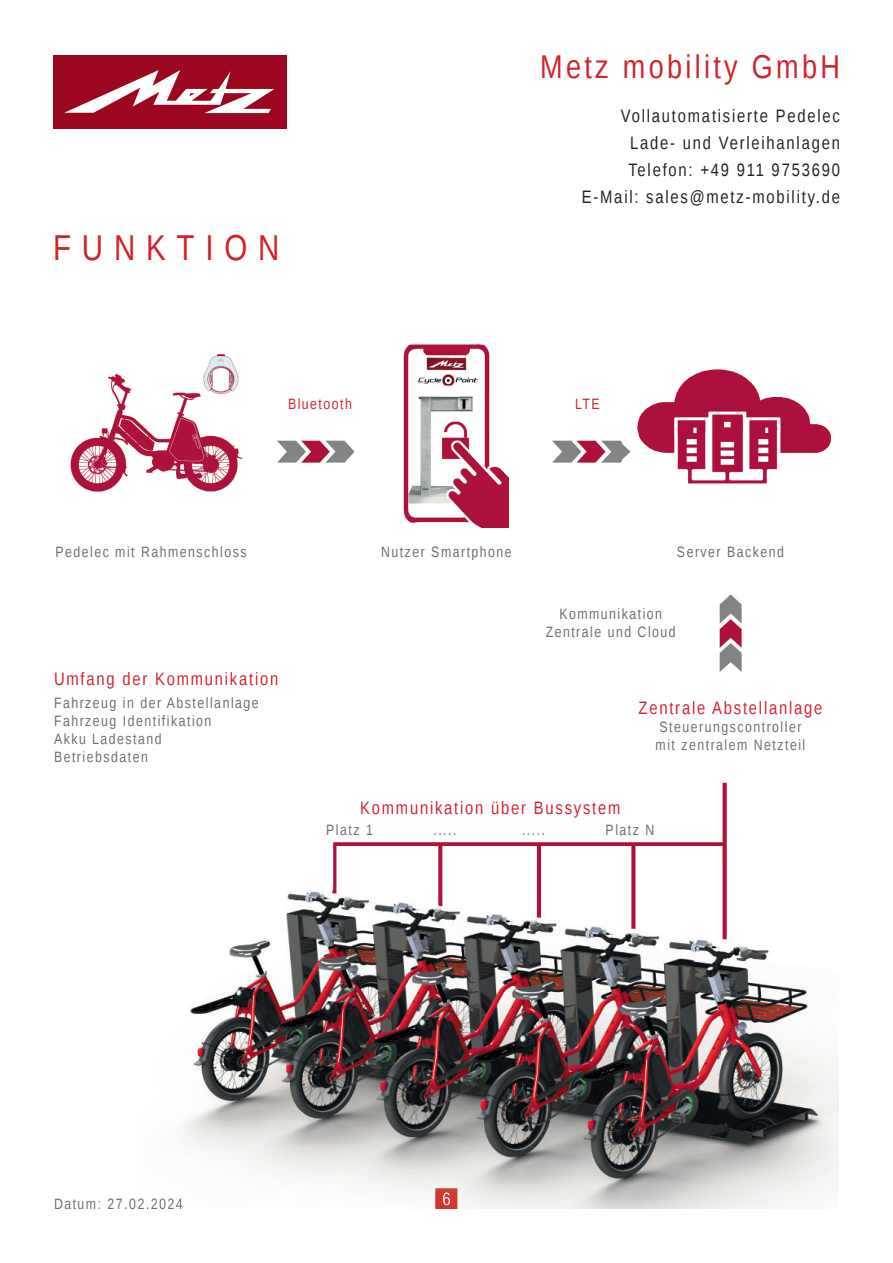
<style>
.page{position:relative;width:893px;height:1263px;background:#fff}
.page>*{position:absolute;margin:0;border:0;box-sizing:border-box;transform-origin:0 0}
.t1{font:36px "Liberation Sans Narrow";letter-spacing:.3em;color:#d1232a}
.t2{font:33px "Liberation Sans Narrow";letter-spacing:.1em;color:#d1232a}
.t3{font:18px/27px "Liberation Sans Narrow";letter-spacing:.1em;color:#231f20;text-align:right}
.t4{font:18px "Liberation Sans Narrow";letter-spacing:.1em;color:#d1232a}
.t5{font:15px/18px "Liberation Sans Narrow";letter-spacing:.1em;color:#6c6d70}
.t6{font:15px "Liberation Sans Narrow";letter-spacing:.1em;color:#d1232a}
</style>
<div class="page">
<div style="left:53px;top:55px;width:233px;height:74px;background:#9d061f"></div>
<svg style="left:64px;top:70px;width:210px;height:43px"></svg>
<img style="left:177px;top:782px;width:662px;height:427px">
<img style="left:436px;top:1188px;width:21px;height:21px">
<svg style="left:443px;top:1192px;width:7px;height:13px"></svg>
<img style="left:138px;top:1198px;width:44px;height:11px">
<img style="left:70px;top:373px;width:173px;height:119px">
<img style="left:629px;top:369px;width:202px;height:115px">
<img style="left:403px;top:344px;width:106px;height:184px">
<img style="left:185px;top:354px;width:58px;height:56px">
<img style="left:552px;top:440px;width:77px;height:23px">
<img style="left:277px;top:440px;width:76px;height:23px">
<img style="left:719px;top:596px;width:23px;height:76px">
<h1 class="t1" style="left:53px;top:227px;width:228px">FUNKTION</h1>
<h2 class="t2" style="left:540px;top:48px;width:301px">Metz mobility GmbH</h2>
<p class="t3" style="left:582px;top:103px;width:260px">Vollautomatisierte Pedelec<br>Lade- und Verleihanlagen<br>Telefon: +49 911 9753690<br>E-Mail: sales@metz-mobility.de</p>
<p class="t6" style="left:288px;top:395px;width:65px">Bluetooth</p>
<p class="t6" style="left:575px;top:395px;width:26px">LTE</p>
<p class="t5" style="left:55px;top:543px;width:193px">Pedelec mit Rahmenschloss</p>
<p class="t5" style="left:381px;top:543px;width:132px">Nutzer Smartphone</p>
<p class="t5" style="left:677px;top:543px;width:109px">Server Backend</p>
<p class="t4" style="left:54px;top:668px;width:226px">Umfang der Kommunikation</p>
<p class="t5" style="left:54px;top:695px;width:206px">Fahrzeug in der Abstellanlage<br>Fahrzeug Identifikation<br>Akku Ladestand<br>Betriebsdaten</p>
<p class="t5" style="left:546px;top:606px;width:132px;text-align:center">Kommunikation<br>Zentrale und Cloud</p>
<p class="t4" style="left:638px;top:698px;width:185px">Zentrale Abstellanlage</p>
<p class="t5" style="left:656px;top:719px;width:151px">Steuerungscontroller mit zentralem Netzteil</p>
<p class="t4" style="left:360px;top:797px;width:262px">Kommunikation über Bussystem</p>
<p class="t5" style="left:326px;top:822px;width:48px">Platz 1</p>
<p class="t5" style="left:433px;top:822px;width:25px">.....</p>
<p class="t5" style="left:522px;top:822px;width:25px">.....</p>
<p class="t5" style="left:606px;top:822px;width:50px">Platz N</p>
<p class="t5" style="left:54px;top:1195px;width:130px">Datum: 27.02.2024</p>
</div>
